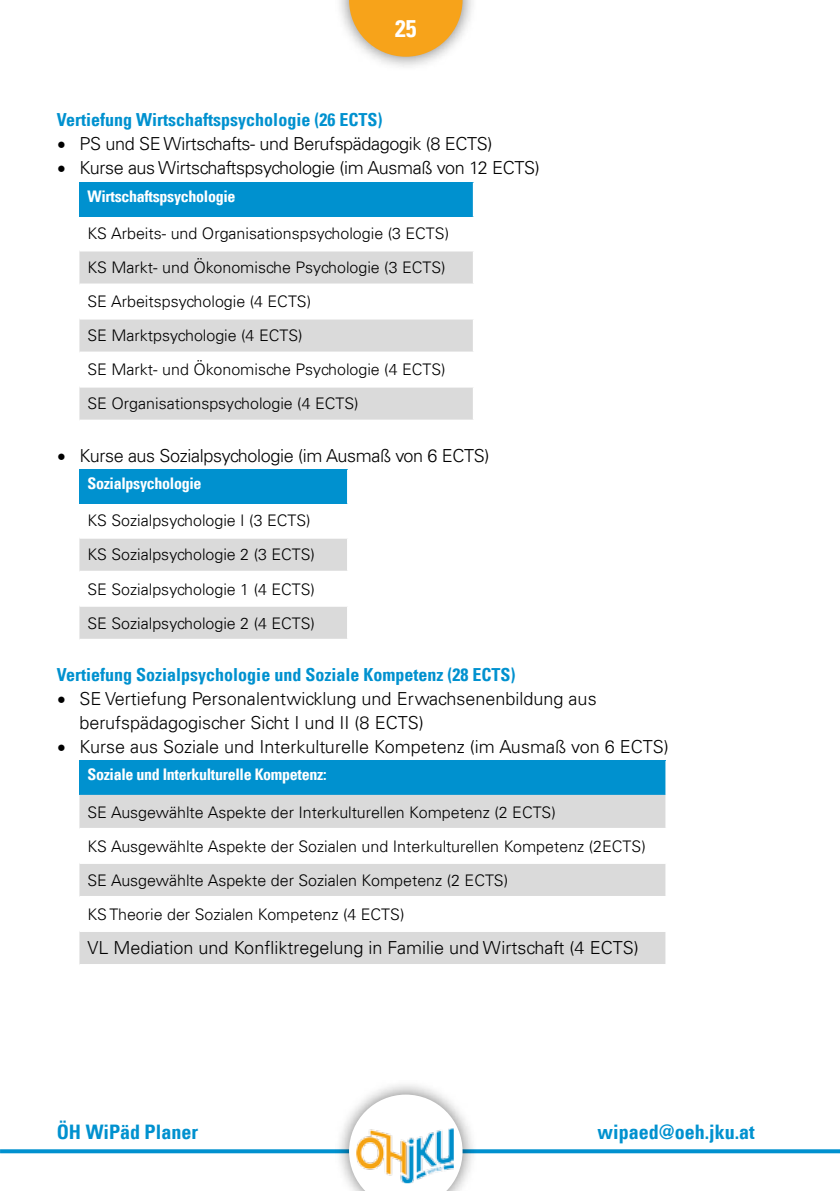
<style>
.page{position:relative;width:840px;height:1191px;background:#fff}
.page>*{position:absolute;margin:0;border:0;box-sizing:border-box;transform-origin:0 0}
.t1{font:700 condensed 24px "Univers LT";color:#fff}
.t2{font:700 condensed 20px "Univers LT";color:#0091cf}
.t3{font:300 18px/24px "Univers LT";color:#000}
.t4{font:300 18px "Univers LT";letter-spacing:-.02em;color:#000}
.t5{font:700 condensed 18px "Univers LT";color:#0091cf}
.t6{font:300 16px/34px "Univers LT";color:#000}
.t7{font:700 condensed 16px "Univers LT";letter-spacing:-.02em;color:#fff}
.s1{font-family:"Minion Pro";font-weight:400;font-size:24px}
</style>
<div class="page">
<svg style="left:0;top:1149px;width:839px;height:4px;background:#1299d2"></svg>
<div style="left:333px;top:1079px;width:144px;height:112px;background:#000;opacity:.53"></div>
<svg style="left:349px;top:1094px;width:113px;height:97px"></svg>
<img style="left:356px;top:1128px;width:97px;height:55px">
<div style="left:333px;top:0;width:144px;height:72px;background:#000;opacity:.53"></div>
<svg style="left:349px;top:0;width:113px;height:57px;background:#f2b045"></svg>
<div style="left:79px;top:182px;width:394px;height:34px;background:#0091cf"></div>
<svg style="left:79px;top:251px;width:393px;height:168px;fill:#dadada"></svg>
<hr style="left:79px;top:283px;width:395px;height:2px;background:#fff">
<hr style="left:79px;top:317px;width:395px;height:2px;background:#fff">
<hr style="left:79px;top:351px;width:395px;height:2px;background:#fff">
<hr style="left:79px;top:385px;width:395px;height:2px;background:#fff">
<hr style="left:472px;top:182px;width:2px;height:34px;background:#fff">
<div style="left:79px;top:469px;width:269px;height:34px;background:#0091cf"></div>
<svg style="left:79px;top:539px;width:268px;height:100px"></svg>
<hr style="left:79px;top:571px;width:270px;height:2px;background:#fff">
<hr style="left:79px;top:605px;width:270px;height:2px;background:#fff">
<hr style="left:347px;top:469px;width:2px;height:34px;background:#fff">
<div style="left:79px;top:761px;width:587px;height:34px;background:#0091cf"></div>
<svg style="left:79px;top:795px;width:586px;height:169px;fill:#dadada"></svg>
<hr style="left:79px;top:828px;width:588px;height:2px;background:#fff">
<hr style="left:79px;top:862px;width:588px;height:2px;background:#fff">
<hr style="left:79px;top:896px;width:588px;height:2px;background:#fff">
<hr style="left:79px;top:930px;width:588px;height:2px;background:#fff">
<hr style="left:665px;top:761px;width:2px;height:34px;background:#fff">
<h1 class="t1" style="left:395px;top:14px;width:23px">25</h1>
<p class="t5" style="left:57px;top:109px;width:327px">Vertiefung Wirtschaftspsychologie (26 ECTS)</p>
<p class="t4" style="left:57px;top:133px;width:437px"><span class="s1">•</span> PS und SE Wirtschafts- und Berufspädagogik (8 ECTS)</p>
<p class="t4" style="left:57px;top:157px;width:484px"><span class="s1">•</span> Kurse aus Wirtschaftspsychologie (im Ausmaß von 12 ECTS)</p>
<p class="t7" style="left:87px;top:186px;width:149px">Wirtschaftspsychologie</p>
<p class="t6" style="left:87px;top:216px;width:363px">KS Arbeits- und Organisationspsychologie (3 ECTS)<br>KS Markt- und Ökonomische Psychologie (3 ECTS)<br>SE Arbeitspsychologie (4 ECTS)<br>SE Marktpsychologie (4 ECTS)<br>SE Markt- und Ökonomische Psychologie (4 ECTS)<br>SE Organisationspsychologie (4 ECTS)</p>
<p class="t4" style="left:57px;top:444px;width:434px"><span class="s1">•</span> Kurse aus Sozialpsychologie (im Ausmaß von 6 ECTS)</p>
<p class="t7" style="left:87px;top:474px;width:115px">Sozialpsychologie</p>
<p class="t6" style="left:87px;top:504px;width:229px">KS Sozialpsychologie I (3 ECTS)<br>KS Sozialpsychologie 2 (3 ECTS)<br>SE Sozialpsychologie 1 (4 ECTS)<br>SE Sozialpsychologie 2 (4 ECTS)</p>
<p class="t5" style="left:57px;top:663px;width:460px">Vertiefung Sozialpsychologie und Soziale Kompetenz (28 ECTS)</p>
<p class="t3" style="left:79px;top:686px;width:518px;text-indent:-23px"><span class="s1">•</span> SE Vertiefung Personalentwicklung und Erwachsenenbildung aus berufspädagogischer Sicht I und II (8 ECTS)</p>
<p class="t3" style="left:57px;top:734px;width:613px"><span class="s1">•</span> Kurse aus Soziale und Interkulturelle Kompetenz (im Ausmaß von 6 ECTS)</p>
<p class="t7" style="left:87px;top:765px;width:240px">Soziale und Interkulturelle Kompetenz:</p>
<p class="t6" style="left:87px;top:795px;width:559px">SE Ausgewählte Aspekte der Interkulturellen Kompetenz (2 ECTS)<br>KS Ausgewählte Aspekte der Sozialen und Interkulturellen Kompetenz (2ECTS)<br>SE Ausgewählte Aspekte der Sozialen Kompetenz (2 ECTS)<br>KS Theorie der Sozialen Kompetenz (4 ECTS)</p>
<p class="t3" style="left:87px;top:936px;width:552px">VL Mediation und Konfliktregelung in Familie und Wirtschaft (4 ECTS)</p>
<p class="t2" style="left:57px;top:1119px;width:143px">ÖH WiPäd Planer</p>
<p class="t2" style="left:597px;top:1119px;width:159px">wipaed@oeh.jku.at</p>
</div>
